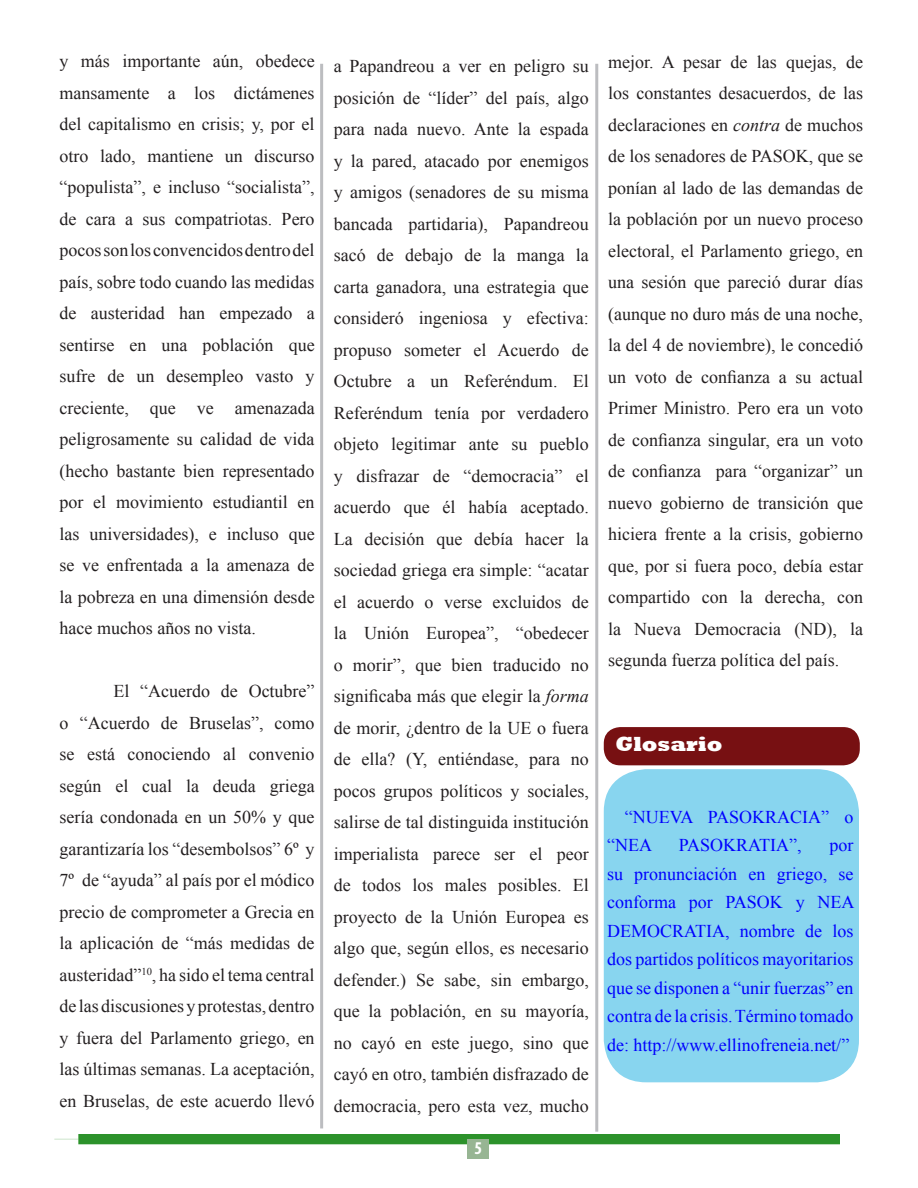
<style>
.page{position:relative;width:918px;height:1188px;background:#fff}
.page>*{position:absolute;margin:0;border:0;box-sizing:border-box;transform-origin:0 0}
.Encabezado_7{font:800 21px "Rockwell";color:#fff}
.t1{font:18px/31.5px "Times New Roman";color:#231f20;text-align:justify}
.Normal__Web{font:18px/28.5px "Times New Roman";color:#00f}
.t2{font:700 condensed 18px "Myriad Pro";color:#fff}
.s1{font-style:italic}
</style>
<div class="page">
<div style="left:54px;top:1134px;width:786px;height:10px;background:#2c922b"></div>
<div style="left:468px;top:1139px;width:21px;height:19px;background:#97b593"></div>
<hr style="left:320px;top:64px;width:3px;height:1064px;background:#bcbdc0">
<hr style="left:595px;top:64px;width:3px;height:1068px;background:#bcbdc0">
<div style="left:604px;top:769px;width:255px;height:313px;background:#88d5ef;border-radius:43px"></div>
<div style="left:604px;top:727px;width:256px;height:38px;background:#771012;border-radius:16px"></div>
<p class="t1" style="left:60px;top:45px;width:257px">y más importante aún, obedece mansamente a los dictámenes del capitalismo en crisis; y, por el otro lado, mantiene un discurso “populista”, e incluso “socialista”, de cara a sus compatriotas. Pero pocos son los convencidos dentro del país, sobre todo cuando las medidas de austeridad han empezado a sentirse en una población que sufre de un desempleo vasto y creciente, que ve amenazada peligrosamente su calidad de vida (hecho bastante bien representado por el movimiento estudiantil en las universidades), e incluso que se ve enfrentada a la amenaza de la pobreza en una dimensión desde hace muchos años no vista.</p>
<p class="t1" style="left:60px;top:675px;width:257px;text-indent:54px">El “Acuerdo de Octubre” o “Acuerdo de Bruselas”, como se está conociendo al convenio según el cual la deuda griega sería condonada en un 50% y que garantizaría los “desembolsos” 6º y 7º de “ayuda” al país por el módico precio de comprometer a Grecia en la aplicación de “más medidas de austeridad”<sup>10</sup>, ha sido el tema central de las discusiones y protestas, dentro y fuera del Parlamento griego, en las últimas semanas. La aceptación, en Bruselas, de este acuerdo llevó</p>
<p class="t1" style="left:334px;top:50px;width:257px">a Papandreou a ver en peligro su posición de “líder” del país, algo para nada nuevo. Ante la espada y la pared, atacado por enemigos y amigos (senadores de su misma bancada partidaria), Papandreou sacó de debajo de la manga la carta ganadora, una estrategia que consideró ingeniosa y efectiva: propuso someter el Acuerdo de Octubre a un Referéndum. El Referéndum tenía por verdadero objeto legitimar ante su pueblo y disfrazar de “democracia” el acuerdo que él había aceptado.<br>La decisión que debía hacer la sociedad griega era simple: “acatar el acuerdo o verse excluidos de la Unión Europea”, “obedecer o morir”, que bien traducido no significaba más que elegir la <span class="s1">forma </span>de morir, ¿dentro de la UE o fuera de ella? (Y, entiéndase, para no pocos grupos políticos y sociales, salirse de tal distinguida institución imperialista parece ser el peor de todos los males posibles. El proyecto de la Unión Europea es algo que, según ellos, es necesario defender.) Se sabe, sin embargo, que la población, en su mayoría, no cayó en este juego, sino que cayó en otro, también disfrazado de democracia, pero esta vez, mucho</p>
<p class="t1" style="left:608px;top:46px;width:257px">mejor. A pesar de las quejas, de los constantes desacuerdos, de las declaraciones en <span class="s1">contra</span> de muchos de los senadores de PASOK, que se ponían al lado de las demandas de la población por un nuevo proceso electoral, el Parlamento griego, en una sesión que pareció durar días (aunque no duro más de una noche, la del 4 de noviembre), le concedió un voto de confianza a su actual Primer Ministro. Pero era un voto de confianza singular, era un voto de confianza para “organizar” un nuevo gobierno de transición que hiciera frente a la crisis, gobierno que, por si fuera poco, debía estar compartido con la derecha, con la Nueva Democracia (ND), la segunda fuerza política del país.</p>
<p class="Encabezado_7" style="left:616px;top:731px;width:108px">Glosario</p>
<p class="Normal__Web" style="left:607px;top:802px;width:248px;text-indent:18px">“NUEVA PASOKRACIA” o “NEA</p>
<p class="Normal__Web" style="left:679px;top:831px;width:124px">PASOKRATIA”,</p>
<p class="Normal__Web" style="left:607px;top:831px;width:249px;text-align:justify;text-indent:222px">por su pronunciación en griego, se conforma por PASOK y NEA DEMOCRATIA, nombre de los dos partidos políticos mayoritarios que se disponen a “unir fuerzas” en contra de la crisis. Término tomado de: http://www.ellinofreneia.net/”</p>
<p class="t2" style="left:475px;top:1137px;width:9px">5</p>
</div>
